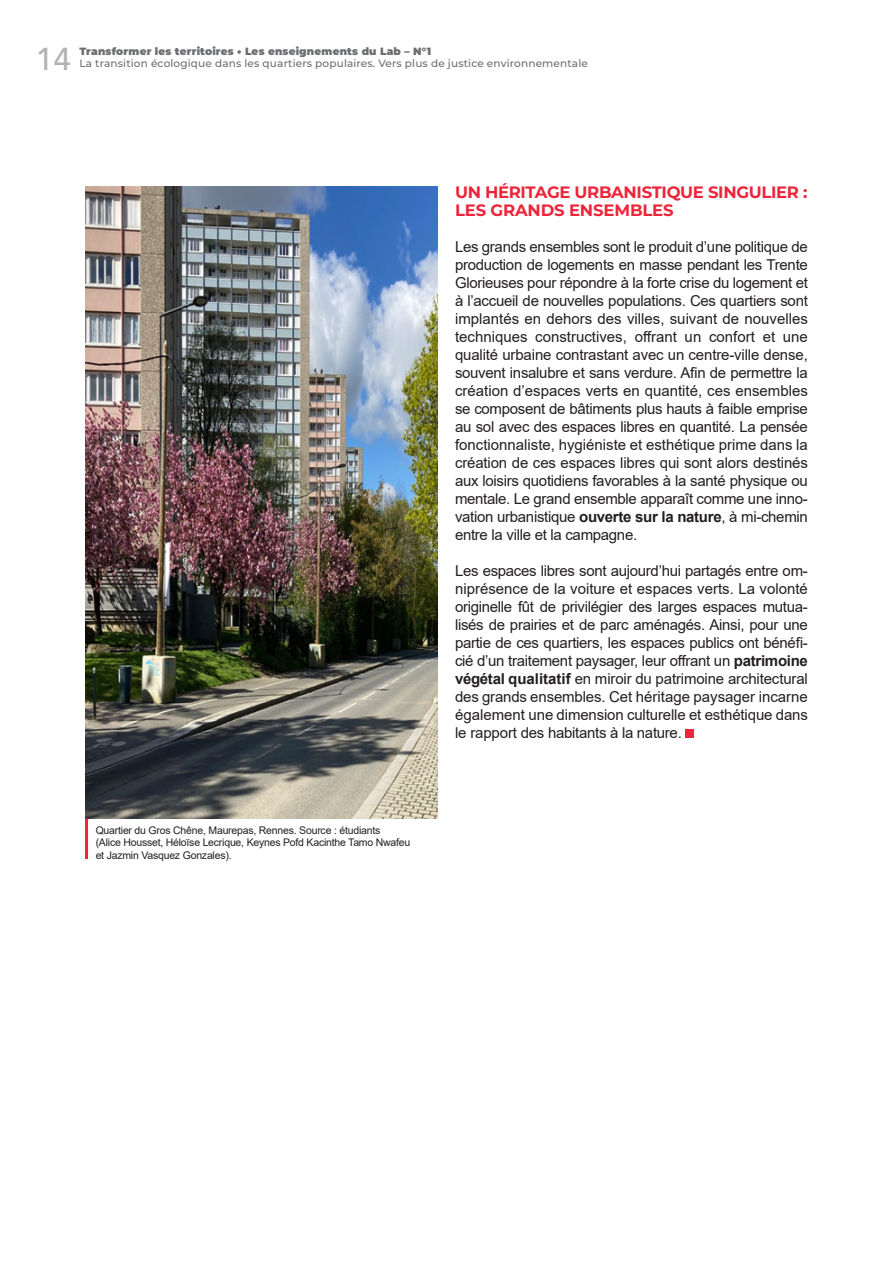
<style>
.page{position:relative;width:893px;height:1263px;background:#fff}
.page>*{position:absolute;margin:0;border:0;box-sizing:border-box;transform-origin:0 0}
.t1{font:500 31.5px "Avenir LT Std";color:#b2b3b7}
.t2{font:700 16.5px/18px "Montserrat";letter-spacing:-.02em;color:#ed253a}
.t3{font:15px/18px "Arial";letter-spacing:-.02em;color:#231f20;text-align:justify}
.t4{font:10.5px/12.6px "Arial";letter-spacing:-.02em;color:#231f20}
.t5{font:500 10.5px "Montserrat";letter-spacing:.015em;color:#6c6d70}
.t6{font:900 10.5px "Montserrat";letter-spacing:.015em;color:#6c6d70}
.s1{font-weight:700}
</style>
<div class="page">
<div style="left:685px;top:729px;width:9px;height:9px;background:#ed253a"></div>
<img style="left:85px;top:186px;width:353px;height:633px">
<hr style="left:85px;top:819px;width:3px;height:40px;background:#ed253a">
<h1 class="t1" style="left:36px;top:40px;width:37px">14</h1>
<p class="t6" style="left:79px;top:43px;width:353px">Transformer les territoires • Les enseignements du Lab – N°1</p>
<p class="t5" style="left:79px;top:56px;width:510px">La transition écologique dans les quartiers populaires. Vers plus de justice environnementale</p>
<p class="t4" style="left:96px;top:824px;width:316px">Quartier du Gros Chêne, Maurepas, Rennes. Source : étudiants<br>(Alice Housset, Héloïse Lecrique, Keynes Pofd Kacinthe Tamo Nwafeu et Jazmin Vasquez Gonzales).</p>
<p class="t2" style="left:455px;top:182px;width:354px">UN HÉRITAGE URBANISTIQUE SINGULIER :<br>LES GRANDS ENSEMBLES</p>
<p class="t3" style="left:455px;top:238px;width:354px">Les grands ensembles sont le produit d’une politique de production de logements en masse pendant les Trente Glorieuses pour répondre à la forte crise du logement et à l’accueil de nouvelles populations. Ces quartiers sont implantés en dehors des villes, suivant de nouvelles techniques constructives, offrant un confort et une qualité urbaine contrastant avec un centre-ville dense, souvent insalubre et sans verdure. Afin de permettre la création d’espaces verts en quantité, ces ensembles se composent de bâtiments plus hauts à faible emprise au sol avec des espaces libres en quantité. La pensée fonctionnaliste, hygiéniste et esthétique prime dans la création de ces espaces libres qui sont alors destinés aux loisirs quotidiens favorables à la santé physique ou mentale. Le grand ensemble apparaît comme une inno&shy;vation urbanistique <span class="s1">ouverte sur la nature</span>, à mi-chemin entre la ville et la campagne.</p>
<p class="t3" style="left:455px;top:562px;width:354px">Les espaces libres sont aujourd’hui partagés entre om&shy;niprésence de la voiture et espaces verts. La volonté originelle fût de privilégier des larges espaces mutua&shy;lisés de prairies et de parc aménagés. Ainsi, pour une partie de ces quartiers, les espaces publics ont bénéfi&shy;cié d’un traitement paysager, leur offrant un <span class="s1">patrimoine végétal qualitatif</span> en miroir du patrimoine architectural des grands ensembles. Cet héritage paysager incarne également une dimension culturelle et esthétique dans le rapport des habitants à la nature.</p>
</div>
